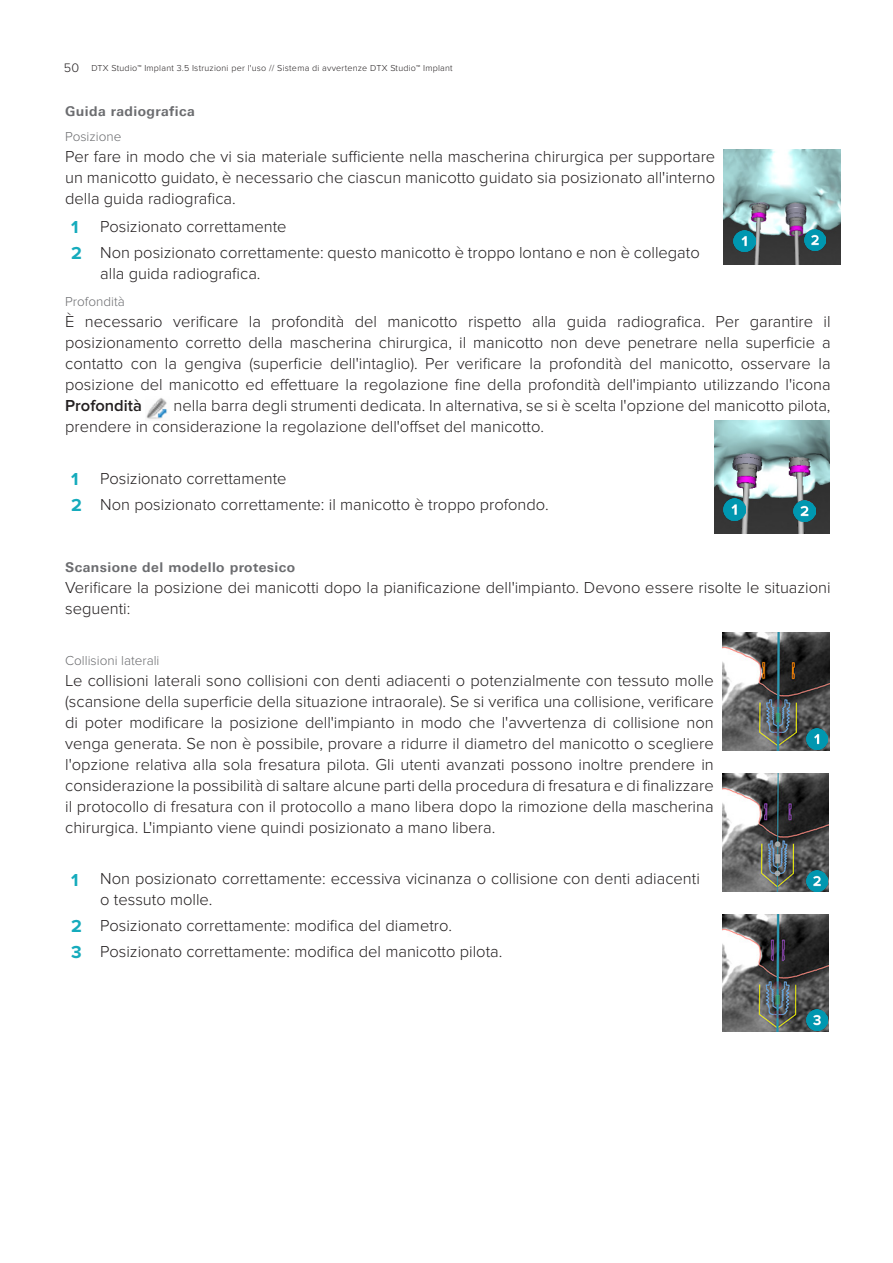
<style>
.page{position:relative;width:893px;height:1263px;background:#fff}
.page>*{position:absolute;margin:0;border:0;box-sizing:border-box;transform-origin:0 0}
.Image_number{font:700 18px "Proxima Nova";color:#15abbc}
.Body_text{font:300 16.5px/21px "Proxima Nova";color:#231f20}
.Head_level_4{font:700 13.5px "Linotype Univers 630";letter-spacing:.03em;color:#6c6d70}
.Head_level_5{font:300 13.5px "Proxima Nova";color:#6c6d70}
.t1{font:300 9px "Proxima Nova";letter-spacing:.025em;color:#231f20}
.s1{font-size:12.75px}
.s2{font-weight:600}
</style>
<div class="page">
<img style="left:146px;top:398px;width:21px;height:21px">
<img style="left:724px;top:150px;width:116px;height:115px">
<img style="left:734px;top:231px;width:21px;height:21px">
<img style="left:804px;top:229px;width:22px;height:21px">
<img style="left:715px;top:420px;width:114px;height:114px">
<img style="left:794px;top:500px;width:21px;height:22px">
<img style="left:724px;top:499px;width:21px;height:21px">
<img style="left:722px;top:633px;width:107px;height:118px">
<img style="left:722px;top:774px;width:107px;height:118px">
<img style="left:722px;top:915px;width:107px;height:116px">
<img style="left:806px;top:870px;width:22px;height:22px">
<img style="left:806px;top:729px;width:22px;height:21px">
<img style="left:806px;top:1009px;width:22px;height:21px">
<p class="t1" style="left:64px;top:63px;width:390px"><span class="s1">50</span> DTX Studio™ Implant 3.5 Istruzioni per l'uso // Sistema di avvertenze DTX Studio™ Implant</p>
<p class="Head_level_4" style="left:65px;top:103px;width:131px">Guida radiografica</p>
<p class="Head_level_5" style="left:65px;top:129px;width:58px">Posizione</p>
<p class="Body_text" style="left:65px;top:146px;width:652px;text-align:justify">Per fare in modo che vi sia materiale sufficiente nella mascherina chirurgica per supportare un manicotto guidato, è necessario che ciascun manicotto guidato sia posizionato all'interno della guida radiografica.</p>
<p class="Image_number" style="left:71px;top:216px;width:9px">1</p>
<p class="Body_text" style="left:100px;top:216px;width:188px">Posizionato correttamente</p>
<p class="Image_number" style="left:71px;top:243px;width:12px">2</p>
<p class="Body_text" style="left:100px;top:242px;width:601px">Non posizionato correttamente: questo manicotto è troppo lontano e non è collegato alla guida radiografica.</p>
<p class="Head_level_5" style="left:65px;top:294px;width:61px">Profondità</p>
<p class="Body_text" style="left:65px;top:312px;width:767px;text-align:justify">È necessario verificare la profondità del manicotto rispetto alla guida radiografica. Per garantire il posizionamento corretto della mascherina chirurgica, il manicotto non deve penetrare nella superficie a contatto con la gengiva (superficie dell'intaglio). Per verificare la profondità del manicotto, osservare la posizione del manicotto ed effettuare la regolazione fine della profondità dell'impianto utilizzando l'icona <span class="s2">Profondità</span></p>
<p class="Body_text" style="left:65px;top:396px;width:767px;text-indent:108px">nella barra degli strumenti dedicata. In alternativa, se si è scelta l'opzione del manicotto pilota, prendere in considerazione la regolazione dell'offset del manicotto.</p>
<p class="Image_number" style="left:71px;top:468px;width:9px">1</p>
<p class="Body_text" style="left:100px;top:468px;width:188px">Posizionato correttamente</p>
<p class="Image_number" style="left:71px;top:495px;width:12px">2</p>
<p class="Body_text" style="left:100px;top:495px;width:450px">Non posizionato correttamente: il manicotto è troppo profondo.</p>
<p class="Head_level_4" style="left:65px;top:559px;width:231px">Scansione del modello protesico</p>
<p class="Body_text" style="left:65px;top:577px;width:767px">Verificare la posizione dei manicotti dopo la pianificazione dell'impianto. Devono essere risolte le situazioni seguenti:</p>
<p class="Head_level_5" style="left:65px;top:653px;width:96px">Collisioni laterali</p>
<p class="Body_text" style="left:65px;top:670px;width:650px;text-align:justify">Le collisioni laterali sono collisioni con denti adiacenti o potenzialmente con tessuto molle (scansione della superficie della situazione intraorale). Se si verifica una collisione, verificare di poter modificare la posizione dell'impianto in modo che l'avvertenza di collisione non venga generata. Se non è possibile, provare a ridurre il diametro del manicotto o scegliere l'opzione relativa alla sola fresatura pilota. Gli utenti avanzati possono inoltre prendere in considerazione la possibilità di saltare alcune parti della procedura di fresatura e di finalizzare il protocollo di fresatura con il protocollo a mano libera dopo la rimozione della mascherina chirurgica. L'impianto viene quindi posizionato a mano libera.</p>
<p class="Image_number" style="left:71px;top:869px;width:9px">1</p>
<p class="Body_text" style="left:100px;top:868px;width:601px">Non posizionato correttamente: eccessiva vicinanza o collisione con denti adiacenti o tessuto molle.</p>
<p class="Image_number" style="left:71px;top:915px;width:12px">2</p>
<p class="Body_text" style="left:100px;top:915px;width:353px">Posizionato correttamente: modifica del diametro.</p>
<p class="Image_number" style="left:71px;top:941px;width:12px">3</p>
<p class="Body_text" style="left:100px;top:941px;width:404px">Posizionato correttamente: modifica del manicotto pilota.</p>
</div>
